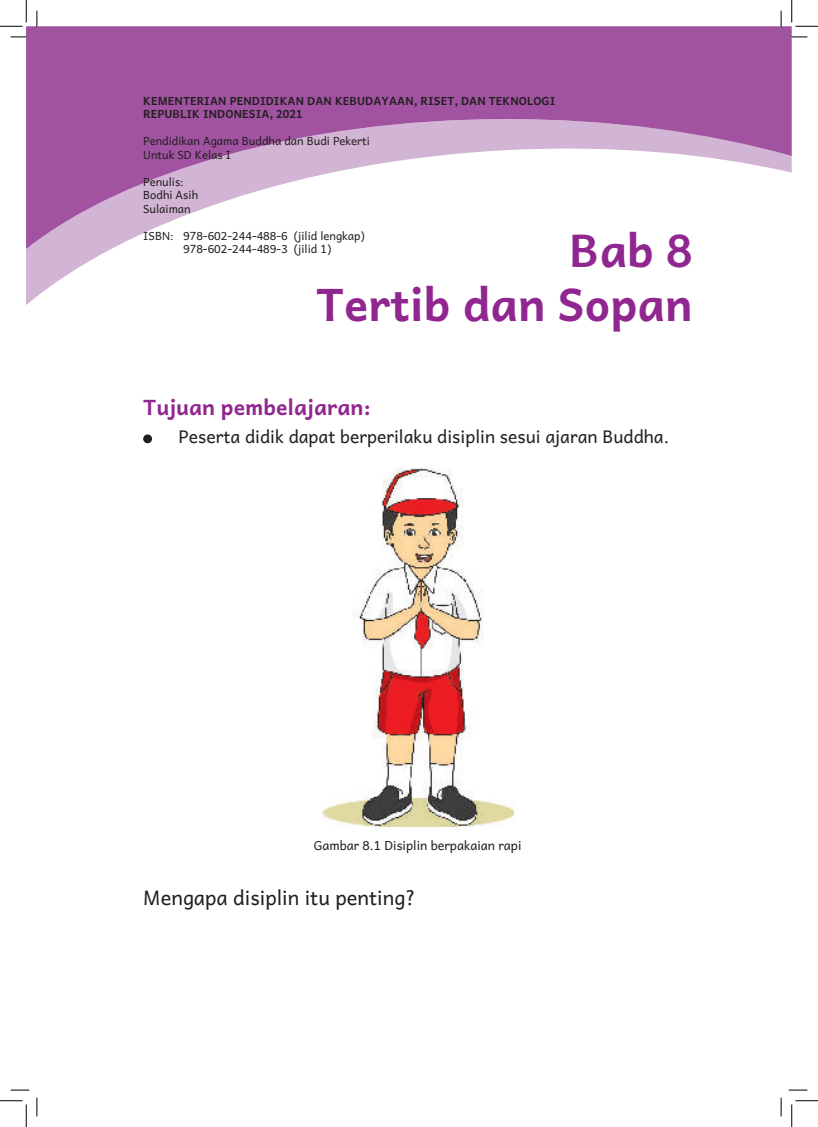
<style>
.page{position:relative;width:818px;height:1127px;background:#fff}
.page>*{position:absolute;margin:0;border:0;box-sizing:border-box;transform-origin:0 0}
.t1{font:700 45px/54px "Andika New Basic";color:#90268f;text-align:right}
.t2{font:700 21.25px "Andika New Basic";color:#90268f}
.t3{font:20px "Andika New Basic";color:#231f20}
.t4{font:17.5px "Andika New Basic";color:#231f20}
.t5{font:12.5px "Andika New Basic";color:#231f20}
.t6{font:11.25px/13.5px "Andika New Basic";color:#231f20}
.t7{font:700 11.25px/13.5px "Andika New Basic";color:#231f20}
</style>
<div class="page">
<div style="left:144px;top:435px;width:7px;height:7px;background:#231f20;border-radius:50%"></div>
<div style="left:143px;top:434px;width:9px;height:9px;border:1px solid #231f20;border-radius:50%"></div>
<img style="left:322px;top:468px;width:191px;height:358px">
<svg style="left:26px;top:249px;width:85px;height:56px"></svg>
<svg style="left:26px;top:26px;width:766px;height:223px;fill:#a153a1"></svg>
<svg style="left:11px;top:36px;width:18px;height:2px"></svg>
<svg style="left:788px;top:36px;width:19px;height:2px"></svg>
<svg style="left:11px;top:1089px;width:18px;height:1px"></svg>
<svg style="left:788px;top:1089px;width:19px;height:1px"></svg>
<svg style="left:36px;top:11px;width:2px;height:18px"></svg>
<svg style="left:36px;top:1097px;width:2px;height:18px"></svg>
<svg style="left:780px;top:11px;width:2px;height:18px"></svg>
<svg style="left:780px;top:1097px;width:2px;height:18px"></svg>
<svg style="left:0;top:0;width:27px;height:27px"></svg>
<svg style="left:0;top:1100px;width:27px;height:26px"></svg>
<svg style="left:791px;top:0;width:27px;height:27px"></svg>
<svg style="left:791px;top:1100px;width:27px;height:26px"></svg>
<p class="t7" style="left:143px;top:92px;width:414px">KEMENTERIAN PENDIDIKAN DAN KEBUDAYAAN, RISET, DAN TEKNOLOGI<br>REPUBLIK INDONESIA, 2021</p>
<p class="t6" style="left:143px;top:133px;width:228px">Pendidikan Agama Buddha dan Budi Pekerti<br>Untuk SD Kelas I</p>
<p class="t6" style="left:143px;top:173px;width:56px">Penulis:<br>Bodhi Asih<br>Sulaiman</p>
<p class="t6" style="left:143px;top:227px;width:223px;text-align:center">ISBN: 978-602-244-488-6 (jilid lengkap)<br>978-602-244-489-3 (jilid 1)</p>
<h1 class="t1" style="left:316px;top:217px;width:378px">Bab 8<br>Tertib dan Sopan</h1>
<h2 class="t2" style="left:143px;top:387px;width:229px">Tujuan pembelajaran:</h2>
<h3 class="t4" style="left:179px;top:421px;width:492px">Peserta didik dapat berperilaku disiplin sesui ajaran Buddha.</h3>
<p class="t5" style="left:314px;top:834px;width:209px">Gambar 8.1 Disiplin berpakaian rapi</p>
<h3 class="t3" style="left:143px;top:879px;width:274px">Mengapa disiplin itu penting?</h3>
</div>
